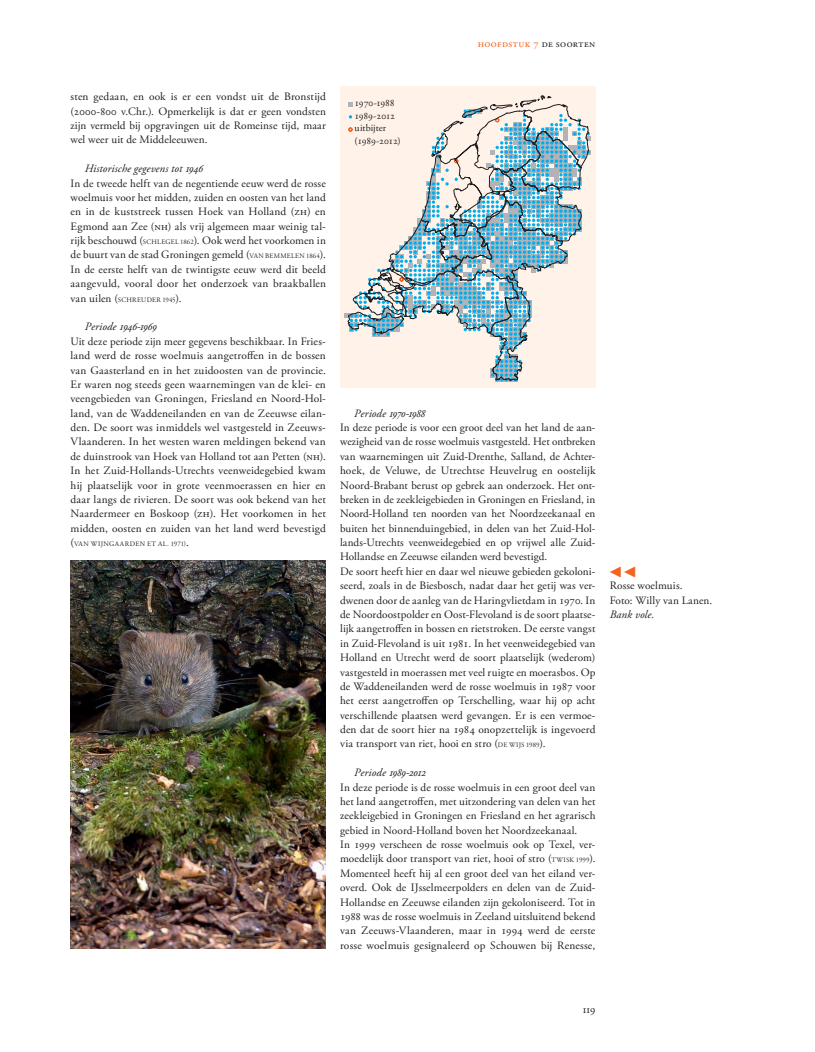
<style>
.page{position:relative;width:815px;height:1052px;background:#fff}
.page>*{position:absolute;margin:0;border:0;box-sizing:border-box;transform-origin:0 0}
.t1{font:11.25px/14.4px "Adobe Garamond Pro";color:#231f20}
.t2{font:italic 11.25px "Adobe Garamond Exp";letter-spacing:-.035em;color:#231f20}
.t3{font:italic 11.25px "Adobe Garamond Pro";letter-spacing:.01em;color:#231f20}
.t4{font:11.25px "Universal Std Newswith Comm Pi";color:#f36421}
.t5{font:10.62px "Adobe Garamond Pro";letter-spacing:.04em;color:#f36421}
.t6{font:10px/12.5px "Adobe Garamond Pro";letter-spacing:-.02em;color:#231f20}
.t7{font:6.88px "Adobe Garamond Pro";letter-spacing:.04em;color:#231f20}
.s1{color:#231f20}
.s2{font-style:italic}
.s3{font-family:"Adobe Garamond Exp";font-style:italic}
.s4{font-size:6.88px}
.s5{font-size:11.25px}
.s6{font-family:"Adobe Garamond Pro"}
.s7{font-style:inherit}
</style>
<div class="page">
<img style="left:70px;top:560px;width:256px;height:388px">
<div style="left:340px;top:86px;width:255px;height:302px;background:#fef2e9"></div>
<svg style="left:344px;top:95px;width:246px;height:287px"></svg>
<p class="t5" style="left:477px;top:38px;width:119px">hoofdstuk 7 <span class="s1">de soorten</span></p>
<p class="t1" style="left:70px;top:90px;width:257px;text-align:justify">sten gedaan, en ook is er een vondst uit de Bronstijd (2000-800 v.Chr.). Opmerkelijk is dat er geen vondsten zijn vermeld bij opgravingen uit de Romeinse tijd, maar wel weer uit de Middeleeuwen.</p>
<p class="t1" style="left:70px;top:162px;width:257px;text-indent:14px"><span class="s2">Historische gegevens tot</span> <span class="s3">1946<br></span>In de tweede helft van de negentiende eeuw werd de rosse woelmuis voor het midden, zuiden en oosten van het land en in de kuststreek tussen Hoek van Holland (zh) en Egmond aan Zee (nh) als vrij algemeen maar weinig tal&shy;rijk beschouwd (<span class="s4">SCHLEGEL 1862</span>). Ook werd het voorkomen in de buurt van de stad Groningen gemeld (<span class="s4">VAN BEMMELEN 1864</span>).<br>In de eerste helft van de twintigste eeuw werd dit beeld aangevuld, vooral door het onderzoek van braakballen</p>
<p class="t7" style="left:70px;top:295px;width:112px"><span class="s5">van uilen (</span>SCHREUDER 1945<span class="s5">).</span></p>
<p class="t2" style="left:85px;top:322px;width:73px"><span class="s6">Periode</span> 1946<span class="s7">-</span>1969</p>
<p class="t1" style="left:70px;top:334px;width:257px;text-align:justify">Uit deze periode zijn meer gegevens beschikbaar. In Fries&shy;land werd de rosse woelmuis aangetroffen in de bossen van Gaasterland en in het zuidoosten van de provincie.<br>Er waren nog steeds geen waarnemingen van de klei- en veengebieden van Groningen, Friesland en Noord-Hol&shy;land, van de Waddeneilanden en van de Zeeuwse eilan&shy;den. De soort was inmiddels wel vastgesteld in Zeeuws-Vlaanderen. In het westen waren meldingen bekend van de duinstrook van Hoek van Holland tot aan Petten (nh).<br>In het Zuid-Hollands-Utrechts veenweidegebied kwam hij plaatselijk voor in grote veenmoerassen en hier en daar langs de rivieren. De soort was ook bekend van het Naardermeer en Boskoop (zh). Het voorkomen in het midden, oosten en zuiden van het land werd bevestigd</p>
<p class="t7" style="left:70px;top:540px;width:120px"><span class="s5">(</span>VAN WIJNGAARDEN ET AL. 1971)<span class="s5">.</span></p>
<p class="t6" style="left:354px;top:97px;width:48px">1970-1988<br>1989-2012 uitbijter (1989-2012)</p>
<p class="t2" style="left:354px;top:408px;width:72px"><span class="s6">Periode</span> 1970<span class="s7">-</span>1988</p>
<p class="t1" style="left:340px;top:421px;width:257px">In deze periode is voor een groot deel van het land de aan&shy;wezigheid van de rosse woelmuis vastgesteld. Het ontbreken van waarnemingen uit Zuid-Drenthe, Salland, de Achter&shy;hoek, de Veluwe, de Utrechtse Heuvelrug en oostelijk Noord-Brabant berust op gebrek aan onderzoek. Het ont&shy;breken in de zeekleigebieden in Groningen en Friesland, in Noord-Holland ten noorden van het Noordzeekanaal en buiten het binnenduingebied, in delen van het Zuid-Hol&shy;lands-Utrechts veenweidegebied en op vrijwel alle Zuid-Hollandse en Zeeuwse eilanden werd bevestigd.<br>De soort heeft hier en daar wel nieuwe gebieden gekoloni&shy;seerd, zoals in de Biesbosch, nadat daar het getij was ver&shy;dwenen door de aanleg van de Haringvlietdam in 1970. In de Noordoostpolder en Oost-Flevoland is de soort plaatse&shy;lijk aangetroffen in bossen en rietstroken. De eerste vangst in Zuid-Flevoland is uit 1981. In het veenweidegebied van Holland en Utrecht werd de soort plaatselijk (wederom) vastgesteld in moerassen met veel ruigte en moerasbos. Op de Waddeneilanden werd de rosse woelmuis in 1987 voor het eerst aangetroffen op Terschelling, waar hij op acht verschillende plaatsen werd gevangen. Er is een vermoe&shy;den dat de soort hier na 1984 onopzettelijk is ingevoerd via transport van riet, hooi en stro (<span class="s4">DE WIJS 1989</span>).</p>
<p class="t2" style="left:354px;top:768px;width:73px"><span class="s6">Periode</span> 1989<span class="s7">-</span>2012</p>
<p class="t1" style="left:340px;top:780px;width:257px">In deze periode is de rosse woelmuis in een groot deel van het land aangetroffen, met uitzondering van delen van het zeekleigebied in Groningen en Friesland en het agrarisch gebied in Noord-Holland boven het Noordzeekanaal.<br>In 1999 verscheen de rosse woelmuis ook op Texel, ver&shy;moedelijk door transport van riet, hooi of stro (<span class="s4">TWISK 1999</span>).<br>Momenteel heeft hij al een groot deel van het eiland ver&shy;overd. Ook de IJsselmeerpolders en delen van de Zuid-Hollandse en Zeeuwse eilanden zijn gekoloniseerd. Tot in 1988 was de rosse woelmuis in Zeeland uitsluitend bekend van Zeeuws-Vlaanderen, maar in 1994 werd de eerste rosse woelmuis gesignaleerd op Schouwen bij Renesse,</p>
<p class="t4" style="left:609px;top:566px;width:27px">◀ ◀</p>
<p class="t1" style="left:609px;top:579px;width:104px">Rosse woelmuis.<br>Foto: Willy van Lanen.</p>
<p class="t3" style="left:609px;top:607px;width:46px">Bank vole.</p>
</div>
